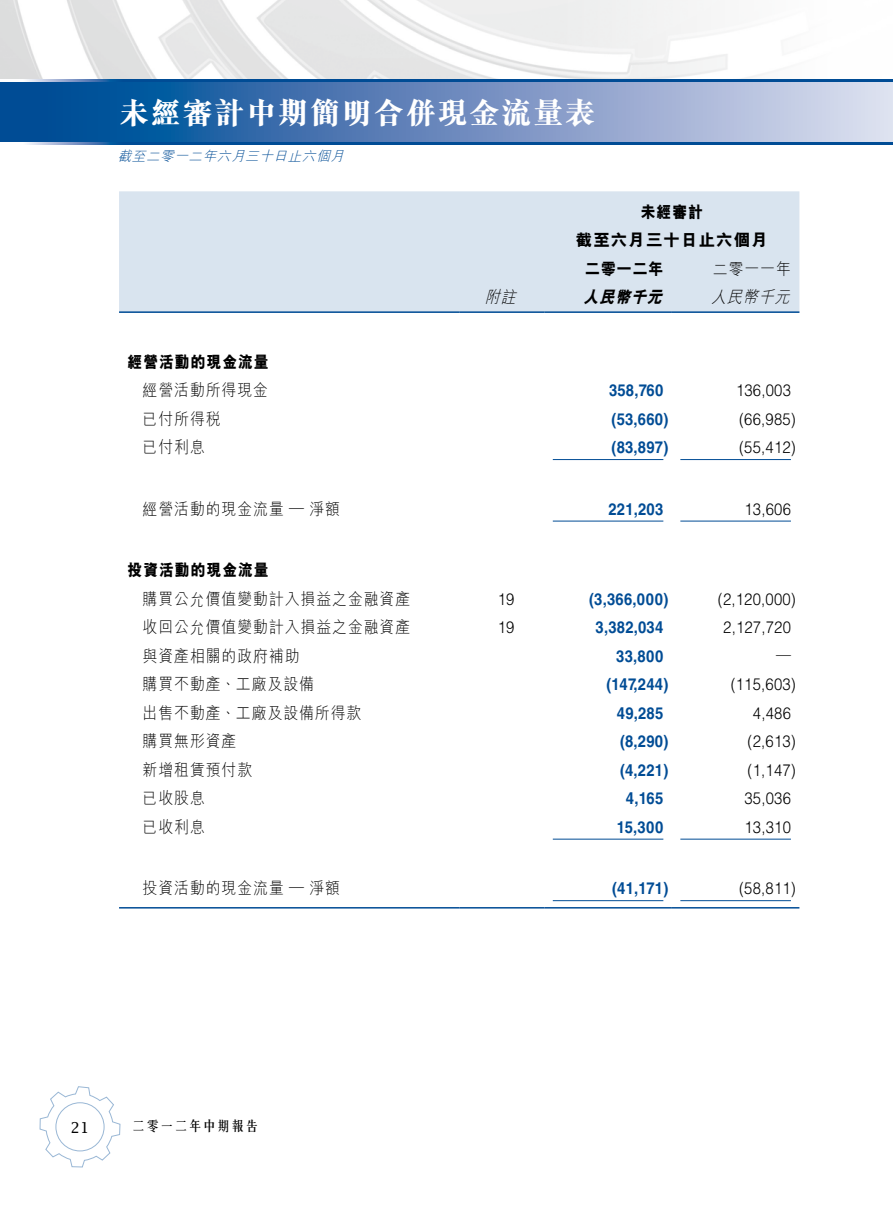
<style>
.page{position:relative;width:893px;height:1212px;background:#fff}
.page>*{position:absolute;margin:0;border:0;box-sizing:border-box;transform-origin:0 0}
.Subhead_1{font:800 30px "M Sung HK";letter-spacing:.06em;color:#fff}
.Body_text{font:300 16.5px "M Hei HK";letter-spacing:.065em;color:#000;scale:.9 1}
.Body_text-2{font:700 16.5px "Helvetica LT Std";letter-spacing:.015em;color:#004c95;scale:.9 1}
.Body_text-3{font:300 16.5px "Helvetica LT Std";letter-spacing:.015em;color:#000;scale:.9 1}
.Body_text-4{font:800 16.5px "M Hei HK";letter-spacing:.065em;color:#000;scale:.9 1}
.Body_text-5{font:800 16.5px "M Hei HK";letter-spacing:.065em;color:#000}
.Body_text-6{font:italic 300 16.5px "M Hei HK";color:#000;scale:.9 1}
.Body_text-7{font:italic 800 16.5px "M Hei HK";color:#000;scale:.9 1}
.t1{font:15px "Lucida Std";color:#000}
.t2{font:italic 300 13.5px "M Hei HK";color:#004c95}
.t3{font:500 13.5px "C Song 3 HK";letter-spacing:.05em;color:#000}
</style>
<div class="page">
<img style="left:0;top:0;width:764px;height:79px">
<svg style="left:0;top:81px;width:893px;height:62px;background:#648bbd"></svg>
<svg style="left:27px;top:79px;width:866px;height:2px;background:#0d549a"></svg>
<svg style="left:27px;top:143px;width:866px;height:2px;background:#0d549a"></svg>
<svg style="left:39px;top:1086px;width:82px;height:82px"></svg>
<div style="left:119px;top:191px;width:680px;height:120px;background:#d9e4ef"></div>
<hr style="left:119px;top:311px;width:340px;height:2px;background:#004c95">
<hr style="left:459px;top:311px;width:85px;height:2px;background:#004c95">
<hr style="left:544px;top:311px;width:128px;height:2px;background:#004c95">
<hr style="left:672px;top:311px;width:127px;height:2px;background:#004c95">
<hr style="left:553px;top:459px;width:110px;height:1px;background:#004c95">
<hr style="left:680px;top:459px;width:111px;height:1px;background:#004c95">
<hr style="left:553px;top:521px;width:110px;height:1px;background:#004c95">
<hr style="left:680px;top:521px;width:111px;height:1px;background:#004c95">
<hr style="left:553px;top:839px;width:110px;height:1px;background:#004c95">
<hr style="left:680px;top:839px;width:111px;height:1px;background:#004c95">
<hr style="left:553px;top:900px;width:110px;height:1px;background:#004c95">
<hr style="left:680px;top:900px;width:111px;height:1px;background:#004c95">
<hr style="left:119px;top:907px;width:340px;height:1px;background:#004c95">
<hr style="left:459px;top:907px;width:85px;height:1px;background:#004c95">
<hr style="left:544px;top:907px;width:128px;height:1px;background:#004c95">
<hr style="left:672px;top:907px;width:127px;height:1px;background:#004c95">
<p class="Subhead_1" style="left:119px;top:98px;width:478px">未經審計中期簡明合併現金流量表</p>
<p class="t2" style="left:118px;top:149px;width:231px">截至二零一二年六月三十日止六個月</p>
<p class="Body_text-4" style="left:641px;top:203px;width:71px">未經審計</p>
<p class="Body_text-5" style="left:576px;top:232px;width:194px">截至六月三十日止六個月</p>
<p class="Body_text" style="left:713px;top:260px;width:88px">二零一一年</p>
<p class="Body_text-4" style="left:585px;top:260px;width:88px">二零一二年</p>
<p class="Body_text-6" style="left:485px;top:289px;width:40px">附註</p>
<p class="Body_text-7" style="left:584px;top:289px;width:93px">人民幣千元</p>
<p class="Body_text-6" style="left:711px;top:289px;width:93px">人民幣千元</p>
<p class="Body_text-4" style="left:128px;top:353px;width:158px">經營活動的現金流量</p>
<p class="Body_text" style="left:143px;top:382px;width:141px">經營活動所得現金</p>
<p class="Body_text-2" style="left:609px;top:380px;width:62px">358,760</p>
<p class="Body_text-3" style="left:736px;top:380px;width:63px">136,003</p>
<p class="Body_text" style="left:143px;top:410px;width:88px">已付所得稅</p>
<p class="Body_text-2" style="left:612px;top:409px;width:65px">)53,660(</p>
<p class="Body_text-3" style="left:739px;top:409px;width:65px">)66,985(</p>
<p class="Body_text" style="left:143px;top:439px;width:71px">已付利息</p>
<p class="Body_text-2" style="left:612px;top:437px;width:65px">)83,897(</p>
<p class="Body_text-3" style="left:739px;top:437px;width:65px">)55,412(</p>
<p class="Body_text" style="left:143px;top:500px;width:221px">經營活動的現金流量 — 淨額</p>
<p class="Body_text-2" style="left:608px;top:499px;width:63px">221,203</p>
<p class="Body_text-3" style="left:744px;top:499px;width:53px">13,606</p>
<p class="Body_text-4" style="left:128px;top:562px;width:158px">投資活動的現金流量</p>
<p class="Body_text" style="left:143px;top:590px;width:299px">購買公允價值變動計入損益之金融資產</p>
<p class="Body_text-3" style="left:498px;top:589px;width:20px">19</p>
<p class="Body_text-2" style="left:589px;top:589px;width:90px">)3,366,000(</p>
<p class="Body_text-3" style="left:718px;top:589px;width:88px">)2,120,000(</p>
<p class="Body_text" style="left:143px;top:619px;width:299px">收回公允價值變動計入損益之金融資產</p>
<p class="Body_text-3" style="left:498px;top:617px;width:20px">19</p>
<p class="Body_text-2" style="left:596px;top:617px;width:77px">3,382,034</p>
<p class="Body_text-3" style="left:723px;top:617px;width:77px">2,127,720</p>
<p class="Body_text" style="left:143px;top:647px;width:176px">與資產相關的政府補助</p>
<p class="Body_text-2" style="left:616px;top:646px;width:54px">33,800</p>
<p class="Body_text" style="left:776px;top:647px;width:18px">—</p>
<p class="Body_text" style="left:143px;top:676px;width:192px">購買不動產、工廠及設備</p>
<p class="Body_text-2" style="left:606px;top:674px;width:70px">)147,244(</p>
<p class="Body_text-3" style="left:731px;top:674px;width:74px">)115,603(</p>
<p class="Body_text" style="left:143px;top:704px;width:245px">出售不動產、工廠及設備所得款</p>
<p class="Body_text-2" style="left:617px;top:703px;width:53px">49,285</p>
<p class="Body_text-3" style="left:753px;top:703px;width:44px">4,486</p>
<p class="Body_text" style="left:143px;top:733px;width:106px">購買無形資產</p>
<p class="Body_text-2" style="left:620px;top:731px;width:55px">)8,290(</p>
<p class="Body_text-3" style="left:748px;top:731px;width:55px">)2,613(</p>
<p class="Body_text" style="left:143px;top:761px;width:123px">新增租賃預付款</p>
<p class="Body_text-2" style="left:620px;top:760px;width:55px">)4,221(</p>
<p class="Body_text-3" style="left:748px;top:760px;width:55px">)1,147(</p>
<p class="Body_text" style="left:143px;top:790px;width:71px">已收股息</p>
<p class="Body_text-2" style="left:626px;top:788px;width:43px">4,165</p>
<p class="Body_text-3" style="left:744px;top:788px;width:53px">35,036</p>
<p class="Body_text" style="left:143px;top:818px;width:71px">已收利息</p>
<p class="Body_text-2" style="left:617px;top:817px;width:53px">15,300</p>
<p class="Body_text-3" style="left:744px;top:817px;width:53px">13,310</p>
<p class="Body_text" style="left:143px;top:880px;width:221px">投資活動的現金流量 — 淨額</p>
<p class="Body_text-2" style="left:612px;top:878px;width:64px">)41,171(</p>
<p class="Body_text-3" style="left:739px;top:878px;width:65px">)58,811(</p>
<p class="t1" style="left:71px;top:1118px;width:20px">21</p>
<p class="t3" style="left:132px;top:1119px;width:128px">二零一二年中期報告</p>
</div>
